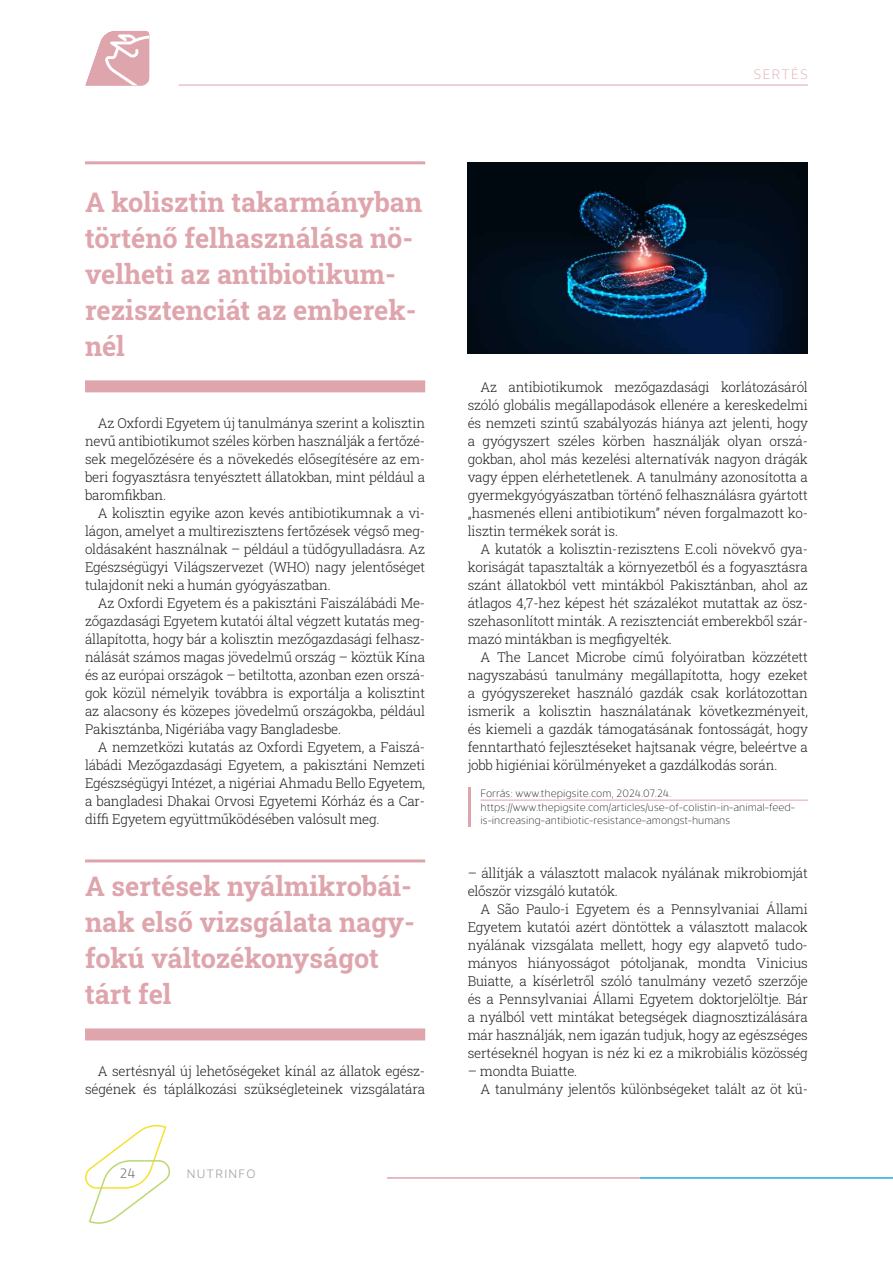
<style>
.page{position:relative;width:893px;height:1263px;background:#fff}
.page>*{position:absolute;margin:0;border:0;box-sizing:border-box;transform-origin:0 0}
.t1{font:700 27px/36px "Roboto Slab";color:#dfa5ad}
.t2{font:300 13.5px/18px "Roboto Slab";letter-spacing:-.015em;color:#231f20;text-align:justify}
.t3{font:200 13.5px "Evander";letter-spacing:.105em;color:#dfa5ad}
.t4{font:300 13.5px "Evander Pro";color:#76787b}
.t5{font:300 12px "Evander Pro";letter-spacing:.105em;color:#9d9fa2}
.t6{font:200 10.5px/13.5px "Evander";color:#231f20}
</style>
<div class="page">
<svg style="left:85px;top:1125px;width:86px;height:99px"></svg>
<hr style="left:387px;top:1177px;width:253px;height:2px;background:#dfa5ad">
<hr style="left:640px;top:1177px;width:253px;height:2px;background:#27a8e0">
<hr style="left:179px;top:85px;width:629px;height:1px;background:#dfa5ad">
<svg style="left:85px;top:31px;width:64px;height:54px"></svg>
<hr style="left:85px;top:161px;width:340px;height:3px;background:#dfa5ad">
<div style="left:85px;top:380px;width:340px;height:12px;background:#dfa5ad"></div>
<hr style="left:468px;top:787px;width:2px;height:40px;background:#dfa5ad">
<hr style="left:480px;top:800px;width:328px;height:1px;background:#dfa5ad">
<img style="left:468px;top:162px;width:340px;height:191px">
<hr style="left:85px;top:859px;width:340px;height:3px;background:#dfa5ad">
<div style="left:85px;top:1028px;width:340px;height:12px;background:#dfa5ad"></div>
<p class="t3" style="left:754px;top:66px;width:56px">SERTÉS</p>
<h1 class="t1" style="left:85px;top:184px;width:339px">A kolisztin takarmányban történő felhasználása nö&shy;velheti az antibiotikum&shy;rezisztenciát az emberek&shy;nél</h1>
<p class="t2" style="left:85px;top:414px;width:342px;text-indent:13px">Az Oxfordi Egyetem új tanulmánya szerint a kolisztin nevű antibiotikumot széles körben használják a fertőzé&shy;sek megelőzésére és a növekedés elősegítésére az em&shy;beri fogyasztásra tenyésztett állatokban, mint például a baromfikban.</p>
<p class="t2" style="left:85px;top:504px;width:342px;text-indent:13px">A kolisztin egyike azon kevés antibiotikumnak a vi&shy;lágon, amelyet a multirezisztens fertőzések végső meg&shy;oldásaként használnak – például a tüdőgyulladásra. Az Egészségügyi Világszervezet (WHO) nagy jelentőséget tulajdonít neki a humán gyógyászatban.</p>
<p class="t2" style="left:85px;top:594px;width:342px;text-indent:13px">Az Oxfordi Egyetem és a pakisztáni Faiszálábádi Me&shy;zőgazdasági Egyetem kutatói által végzett kutatás meg&shy;állapította, hogy bár a kolisztin mezőgazdasági felhasz&shy;nálását számos magas jövedelmű ország – köztük Kína és az európai országok – betiltotta, azonban ezen orszá&shy;gok közül némelyik továbbra is exportálja a kolisztint az alacsony és közepes jövedelmű országokba, például Pakisztánba, Nigériába vagy Bangladesbe.</p>
<p class="t2" style="left:85px;top:738px;width:342px;text-indent:13px">A nemzetközi kutatás az Oxfordi Egyetem, a Faiszá&shy;lábádi Mezőgazdasági Egyetem, a pakisztáni Nemzeti Egészségügyi Intézet, a nigériai Ahmadu Bello Egyetem, a bangladesi Dhakai Orvosi Egyetemi Kórház és a Car&shy;diffi Egyetem együttműködésében valósult meg.</p>
<h1 class="t1" style="left:85px;top:868px;width:331px">A sertések nyálmikrobái&shy;nak első vizsgálata nagy&shy;fokú változékonyságot tárt fel</h1>
<p class="t2" style="left:85px;top:1062px;width:342px;text-align:right">A sertésnyál új lehetőségeket kínál az állatok egész&shy;ségének és táplálkozási szükségleteinek vizsgálatára</p>
<p class="t4" style="left:120px;top:1165px;width:17px">24</p>
<p class="t5" style="left:187px;top:1166px;width:70px">NUTRINFO</p>
<p class="t2" style="left:468px;top:378px;width:342px;text-indent:13px">Az antibiotikumok mezőgazdasági korlátozásáról szóló globális megállapodások ellenére a kereskedelmi és nemzeti szintű szabályozás hiánya azt jelenti, hogy a gyógyszert széles körben használják olyan orszá&shy;gokban, ahol más kezelési alternatívák nagyon drágák vagy éppen elérhetetlenek. A tanulmány azonosította a gyermekgyógyászatban történő felhasználásra gyártott „hasmenés elleni antibiotikum” néven forgalmazott ko&shy;lisztin termékek sorát is.</p>
<p class="t2" style="left:468px;top:540px;width:342px;text-indent:13px">A kutatók a kolisztin-rezisztens E.coli növekvő gya&shy;koriságát tapasztalták a környezetből és a fogyasztásra szánt állatokból vett mintákból Pakisztánban, ahol az átlagos 4,7-hez képest hét százalékot mutattak az ös - szehasonlított minták. A rezisztenciát emberekből szár&shy;mazó mintákban is megfigyelték.</p>
<p class="t2" style="left:468px;top:648px;width:342px;text-indent:13px">A The Lancet Microbe című folyóiratban közzétett nagyszabású tanulmány megállapította, hogy ezeket a gyógyszereket használó gazdák csak korlátozottan ismerik a kolisztin használatának következményeit, és kiemeli a gazdák támogatásának fontosságát, hogy fenntartható fejlesztéseket hajtsanak végre, beleértve a jobb higiéniai körülményeket a gazdálkodás során.</p>
<p class="t6" style="left:480px;top:787px;width:316px">Forrás: www.thepigsite.com, 2024.07.24. https://www.thepigsite.com/articles/use-of-colistin-in-animal-feed&shy;is-increasing-antibiotic-resistance-amongst-humans</p>
<p class="t2" style="left:468px;top:864px;width:342px">– állítják a választott malacok nyálának mikrobiomját először vizsgáló kutatók.</p>
<p class="t2" style="left:468px;top:900px;width:342px;text-indent:13px">A São Paulo-i Egyetem és a Pennsylvaniai Állami Egyetem kutatói azért döntöttek a választott malacok nyálának vizsgálata mellett, hogy egy alapvető tudo&shy;mányos hiányosságot pótoljanak, mondta Vinicius Buiatte, a kísérletről szóló tanulmány vezető szerzője és a Pennsylvaniai Állami Egyetem doktorjelöltje. Bár a nyálból vett mintákat betegségek diagnosztizálására már használják, nem igazán tudjuk, hogy az egészséges sertéseknél hogyan is néz ki ez a mikrobiális közösség</p>
<p class="t2" style="left:480px;top:1062px;width:329px;text-indent:-13px">– mondta Buiatte.<br>A tanulmány jelentős különbségeket talált az öt kü-</p>
</div>
